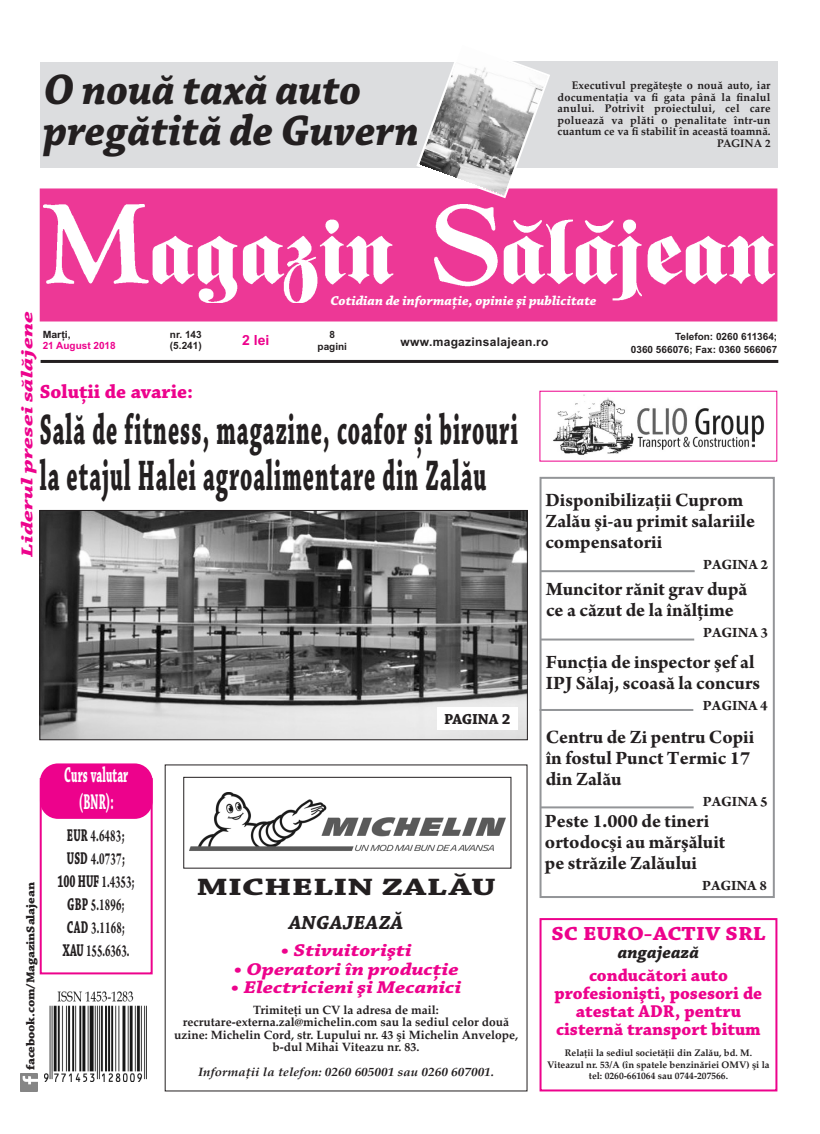
<style>
.page{position:relative;width:820px;height:1134px;background:#fff}
.page>*{position:absolute;margin:0;border:0;box-sizing:border-box;transform-origin:0 0}
.t1{font:700 45px/46px "Chaparral Pro";letter-spacing:.045em;color:#231f20;scale:.5 1}
.t2{font:italic 700 45px/41px "Chaparral Pro";color:#231f20;scale:.95 1}
.t3{font:700 25px "Chaparral Pro";color:#231f20;scale:1.45 1}
.t4{font:700 22.6px/27.1px "Chaparral Pro";letter-spacing:.015em;color:#fff;text-align:center;scale:.49 1}
.t5{font:700 20px/21px "Arno Pro";color:#231f20}
.t6{font:700 20px "Chaparral Pro";color:#ed028c}
.t7{font:700 20px "Chaparral Pro";color:#ed028c;scale:1.15 1}
.t8{font:italic 700 20px "Chaparral Pro";color:#231f20}
.t9{font:700 18px/18px "Chaparral Pro";color:#ed028c;text-align:center}
.t10{font:700 18px/23px "Arno Pro";letter-spacing:.015em;color:#231f20;text-align:center;scale:.6 1}
.t11{font:italic 700 18px "Chaparral Pro";color:#ed028c;scale:1.2 1}
.t12{font:italic 700 18px "Chaparral Pro";color:#231f20}
.t13{font:italic 700 16.6px "Chaparral Pro";color:#ed028c;scale:1.5 1}
.t14{font:700 15.3px "Chaparral Pro";letter-spacing:-.01em;color:#231f20}
.t15{font:700 15px "Arno Pro";color:#231f20}
.t16{font:700 14px "Arial";color:#ed028c}
.t17{font:italic 700 13.6px "Chaparral Pro";color:#fff}
.t18{font:700 12px/12.4px "Palatino Linotype";color:#231f20;text-align:center}
.t19{font:italic 700 12px "Palatino Linotype";color:#231f20;scale:1.1 1}
.t20{font:700 12px "Chaparral Pro";letter-spacing:-.01em;color:#231f20;scale:1.11 1}
.t21{font:700 12px "Arial";letter-spacing:.025em;color:#231f20}
.t22{font:700 11px/11.5px "Palatino Linotype";letter-spacing:.02em;color:#231f20;text-align:right}
.t23{font:700 10px/12.5px "Arial";color:#231f20;text-align:right}
.t24{font:700 10px "Arial";color:#ed028c}
.t25{font:700 10px "Arial";color:#231f20;scale:1.05 1}
.t26{font:700 9.5px/11.5px "Palatino Linotype";color:#231f20;text-align:center}
.s1{font-family:"Chaparral Pro"}
</style>
<div class="page">
<img style="left:42px;top:512px;width:483px;height:226px">
<div style="left:40px;top:510px;width:487px;height:230px;border:1px solid #231f20"></div>
<hr style="left:41px;top:360px;width:737px;height:3px;background:#231f20">
<div style="left:40px;top:188px;width:737px;height:133px;background:#ed3896"></div>
<img style="left:43px;top:205px;width:730px;height:98px">
<div style="left:481px;top:61px;width:296px;height:107px;background:#dcdddf"></div>
<div style="left:41px;top:62px;width:437px;height:106px;background:#dcdddf"></div>
<svg style="left:415px;top:61px;width:136px;height:139px"></svg>
<svg style="left:37px;top:1074px;width:1px;height:17px"></svg>
<img style="left:20px;top:1074px;width:17px;height:17px">
<hr style="left:540px;top:570px;width:154px;height:2px;background:#939598">
<hr style="left:540px;top:638px;width:154px;height:2px;background:#939598">
<hr style="left:539px;top:709px;width:154px;height:2px;background:#939598">
<hr style="left:539px;top:806px;width:154px;height:2px;background:#939598">
<div style="left:40px;top:778px;width:113px;height:196px;border:2px solid #ed028c"></div>
<div style="left:40px;top:763px;width:113px;height:56px;background:#ed028c;border-radius:18px"></div>
<img style="left:45px;top:991px;width:102px;height:90px">
<img style="left:553px;top:394px;width:212px;height:61px">
<div style="left:539px;top:477px;width:235px;height:421px;border:2px solid #939598"></div>
<div style="left:437px;top:707px;width:80px;height:23px;background:#fff"></div>
<div style="left:539px;top:918px;width:238px;height:173px;border:2px solid #ed028c"></div>
<img style="left:189px;top:792px;width:316px;height:60px">
<div style="left:183px;top:777px;width:328px;height:91px;border:1px solid #231f20"></div>
<h1 class="t2" style="left:44px;top:73px;width:397px">O nouă taxă auto pregătită de Guvern</h1>
<p class="t22" style="left:557px;top:81px;width:214px">Executivul pregăteşte o nouă auto, iar documentaţia va fi gata până la finalul anului. Potrivit proiectului, cel care poluează va plăti o penalitate într-un cuantum ce va fi stabilit în această toamnă.<br>PAGINA 2</p>
<p class="t17" style="left:330px;top:296px;width:268px">Cotidian de informaţie, opinie şi publicitate</p>
<p class="t13" style="left:21px;top:557px;width:165px;rotate:-90deg">Liderul presei sălăjene</p>
<p class="t25" style="left:43px;top:329px;width:28px">Marţi,</p>
<p class="t24" style="left:43px;top:340px;width:74px">21 August 2018</p>
<p class="t23" style="left:170px;top:329px;width:33px;line-height:11.1px;text-align:left">nr. 143 (5.241)</p>
<p class="t23" style="left:317px;top:329px;width:31px;line-height:12px;text-align:center">8 pagini</p>
<p class="t23" style="left:630px;top:330px;width:148px">Telefon: 0260 611364;<br>0360 566076; Fax: 0360 566067</p>
<p class="t16" style="left:242px;top:332px;width:29px">2 lei</p>
<p class="t21" style="left:400px;top:335px;width:149px">www.magazinsalajean.ro</p>
<p class="t6" style="left:40px;top:384px;width:155px">Soluţii de avarie:</p>
<h1 class="t1" style="left:40px;top:411px;width:957px">Sală de fitness, magazine, coafor și birouri la etajul Halei agroalimentare din Zalău</h1>
<p class="t5" style="left:545px;top:491px;width:211px">Disponibilizaţii Cuprom<br>Zalău şi-au primit salariile compensatorii</p>
<p class="t15" style="left:702px;top:559px;width:66px">PAGINA 2</p>
<p class="t20" style="left:26px;top:1070px;width:171px;rotate:-90deg">facebook.com/MagazinSalajean</p>
<p class="t4" style="left:64px;top:763px;width:132px">Curs valutar (BNR):</p>
<p class="t10" style="left:57px;top:826px;width:130px"><span class="s1">EUR</span> 4.6483;<br><span class="s1">USD</span> 4.0737;<br><span class="s1">100 HUF</span> 1.4353;<br><span class="s1">GBP</span> 5.1896;<br><span class="s1">CAD</span> 3.1168;<br><span class="s1">XAU</span> 155.6363.</p>
<p class="t14" style="left:444px;top:713px;width:68px">PAGINA 2</p>
<p class="t3" style="left:196px;top:877px;width:208px">MICHELIN ZALĂU</p>
<p class="t8" style="left:288px;top:915px;width:116px">ANGAJEAZĂ</p>
<p class="t11" style="left:280px;top:943px;width:111px">• Stivuitorişti</p>
<p class="t11" style="left:233px;top:962px;width:189px">• Operatori în producţie</p>
<p class="t11" style="left:230px;top:981px;width:194px">• Electricieni şi Mecanici</p>
<p class="t18" style="left:174px;top:1005px;width:345px">Trimiteţi un CV la adresa de mail: recrutare-externa.zal@michelin.com sau la sediul celor două uzine: Michelin Cord, str. Lupului nr. 43 şi Michelin Anvelope, b-dul Mihai Viteazu nr. 83.</p>
<p class="t19" style="left:198px;top:1066px;width:271px">Informaţii la telefon: 0260 605001 sau 0260 607001.</p>
<p class="t5" style="left:546px;top:580px;width:203px">Muncitor rănit grav după ce a căzut de la înălţime</p>
<p class="t15" style="left:702px;top:627px;width:66px">PAGINA 3</p>
<p class="t5" style="left:545px;top:653px;width:216px">Funcţia de inspector şef al<br>IPJ Sălaj, scoasă la concurs</p>
<p class="t15" style="left:702px;top:700px;width:66px">PAGINA 4</p>
<p class="t5" style="left:545px;top:728px;width:210px">Centru de Zi pentru Copii în fostul Punct Termic 17 din Zalău</p>
<p class="t15" style="left:702px;top:796px;width:66px">PAGINA 5</p>
<p class="t5" style="left:544px;top:812px;width:182px">Peste 1.000 de tineri ortodocşi au mărşăluit pe străzile Zalăului</p>
<p class="t15" style="left:701px;top:880px;width:66px">PAGINA 8</p>
<p class="t7" style="left:551px;top:926px;width:187px">SC EURO-ACTIV SRL</p>
<p class="t12" style="left:617px;top:945px;width:83px">angajează</p>
<p class="t9" style="left:554px;top:968px;width:209px">conducători auto profesionişti, posesori de atestat ADR, pentru cisternă transport bitum</p>
<p class="t26" style="left:547px;top:1048px;width:224px">Relaţii la sediul societăţii din Zalău, bd. M.<br>Viteazul nr. 53/A (în spatele benzinăriei OMV) şi la tel: 0260-661064 sau 0744-207566.</p>
</div>
